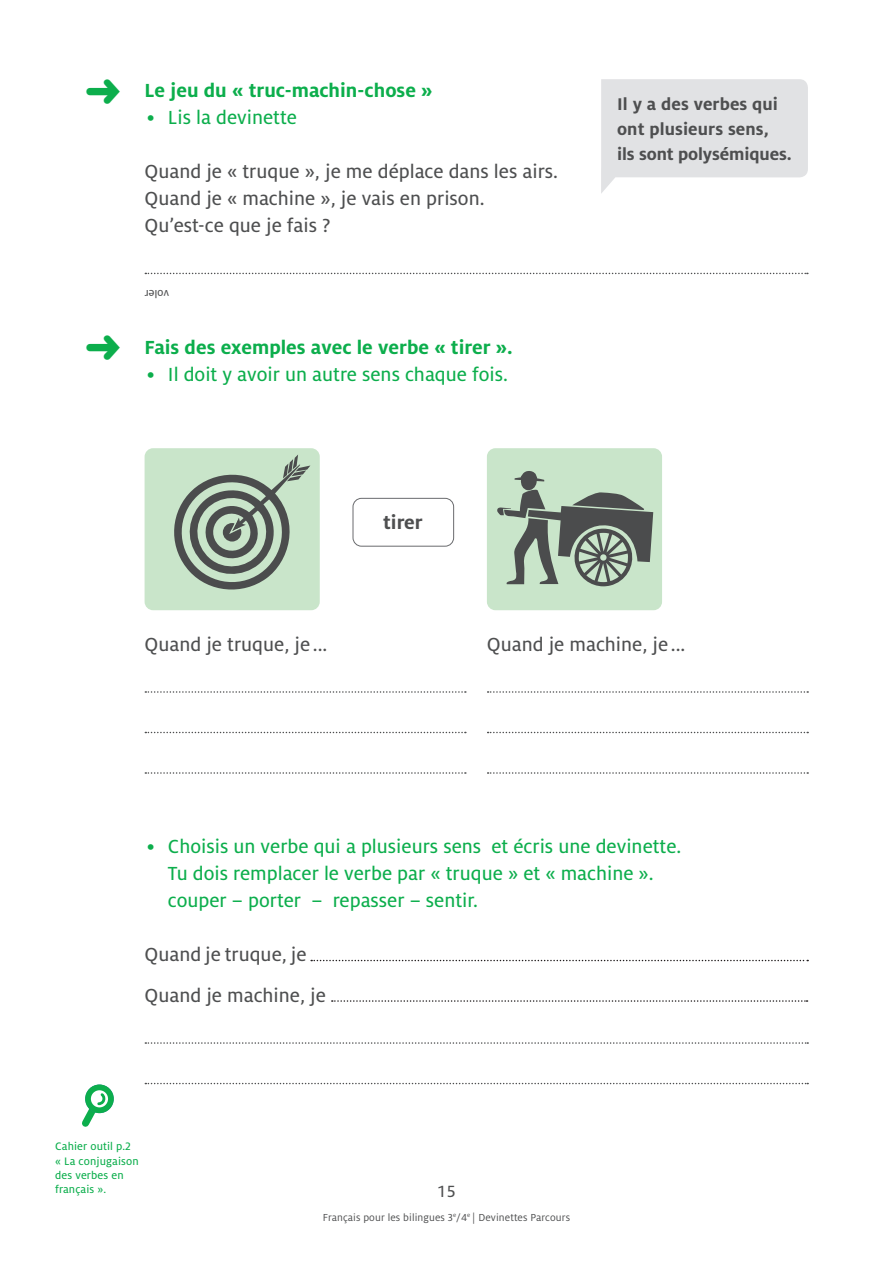
<style>
.page{position:relative;width:893px;height:1263px;background:#fff}
.page>*{position:absolute;margin:0;border:0;box-sizing:border-box;transform-origin:0 0}
.t1{font:21px/27px "Milo OT Text";color:#0cae4c}
.t2{font:21px/27px "Milo OT Text";color:#4e4f50}
.t3{font:700 21px "Milo OT";color:#0cae4c}
.t4{font:700 21px "Milo OT";color:#4e4f50}
.t5{font:700 18.75px/24.8px "Milo OT";letter-spacing:.005em;color:#4e4f50}
.t6{font:18px "Milo OT Text";color:#4e4f50}
.t7{font:12px/14.4px "Milo OT Text";letter-spacing:.01em;color:#0cae4c}
.t8{font:12px "Milo OT Text";letter-spacing:.005em;color:#4e4f50}
.t9{font:11.25px "Milo OT";letter-spacing:.01em;color:#4e4f50}
</style>
<div class="page">
<svg style="left:145px;top:273px;width:663px;height:1px"></svg>
<svg style="left:145px;top:1042px;width:663px;height:2px"></svg>
<svg style="left:145px;top:1083px;width:663px;height:1px"></svg>
<svg style="left:311px;top:960px;width:497px;height:1px"></svg>
<svg style="left:332px;top:1000px;width:475px;height:2px"></svg>
<div style="left:487px;top:448px;width:175px;height:162px;background:#c9e5ca;border-radius:9px"></div>
<svg style="left:497px;top:471px;width:156px;height:115px"></svg>
<div style="left:145px;top:448px;width:175px;height:162px;background:#c9e5ca;border-radius:9px"></div>
<svg style="left:174px;top:454px;width:136px;height:135px"></svg>
<svg style="left:145px;top:691px;width:321px;height:2px"></svg>
<svg style="left:145px;top:732px;width:321px;height:1px"></svg>
<svg style="left:145px;top:772px;width:321px;height:2px"></svg>
<svg style="left:488px;top:691px;width:320px;height:2px"></svg>
<svg style="left:488px;top:732px;width:320px;height:1px"></svg>
<svg style="left:488px;top:772px;width:320px;height:2px"></svg>
<div style="left:353px;top:498px;width:101px;height:48px;border:1px solid #6a6b6e;border-radius:9px"></div>
<svg style="left:601px;top:79px;width:207px;height:114px;background:#e5e5e7"></svg>
<div style="left:85px;top:1084px;width:29px;height:29px;border:6px solid #0cae4c;border-radius:50%"></div>
<svg style="left:82px;top:1091px;width:25px;height:36px"></svg>
<p class="t3" style="left:145px;top:79px;width:289px">Le jeu du « truc-machin-chose »</p>
<p class="t1" style="left:147px;top:104px;width:152px">• Lis la devinette</p>
<p class="t2" style="left:145px;top:158px;width:415px">Quand je « truque », je me déplace dans les airs.<br>Quand je « machine », je vais en prison.<br>Qu’est-ce que je fais ?</p>
<p class="t8" style="left:169px;top:300px;width:26px;rotate:-180deg">voler</p>
<p class="t3" style="left:145px;top:335px;width:370px">Fais des exemples avec le verbe « tirer ».</p>
<p class="t1" style="left:147px;top:361px;width:363px">• Il doit y avoir un autre sens chaque fois.</p>
<p class="t4" style="left:383px;top:511px;width:41px">tirer</p>
<p class="t5" style="left:617px;top:92px;width:176px">Il y a des verbes qui ont plusieurs sens,<br>ils sont polysémiques.</p>
<p class="t2" style="left:145px;top:631px;width:184px">Quand je truque, je ...</p>
<p class="t2" style="left:487px;top:631px;width:200px">Quand je machine, je ...</p>
<p class="t1" style="left:168px;top:833px;width:515px;text-indent:-21px">• Choisis un verbe qui a plusieurs sens et écris une devinette.<br>Tu dois remplacer le verbe par « truque » et « machine ». couper – porter – repasser – sentir.</p>
<p class="t2" style="left:145px;top:934px;width:183px;line-height:40.5px">Quand je truque, je<br>Quand je machine, je</p>
<p class="t7" style="left:55px;top:1139px;width:85px">Cahier outil p.2 « La conjugaison des verbes en français ».</p>
<p class="t6" style="left:437px;top:1181px;width:21px">15</p>
<p class="t9" style="left:323px;top:1211px;width:249px">Français pour les bilingues 3<sup>e</sup>/4<sup>e</sup> | Devinettes Parcours</p>
</div>
